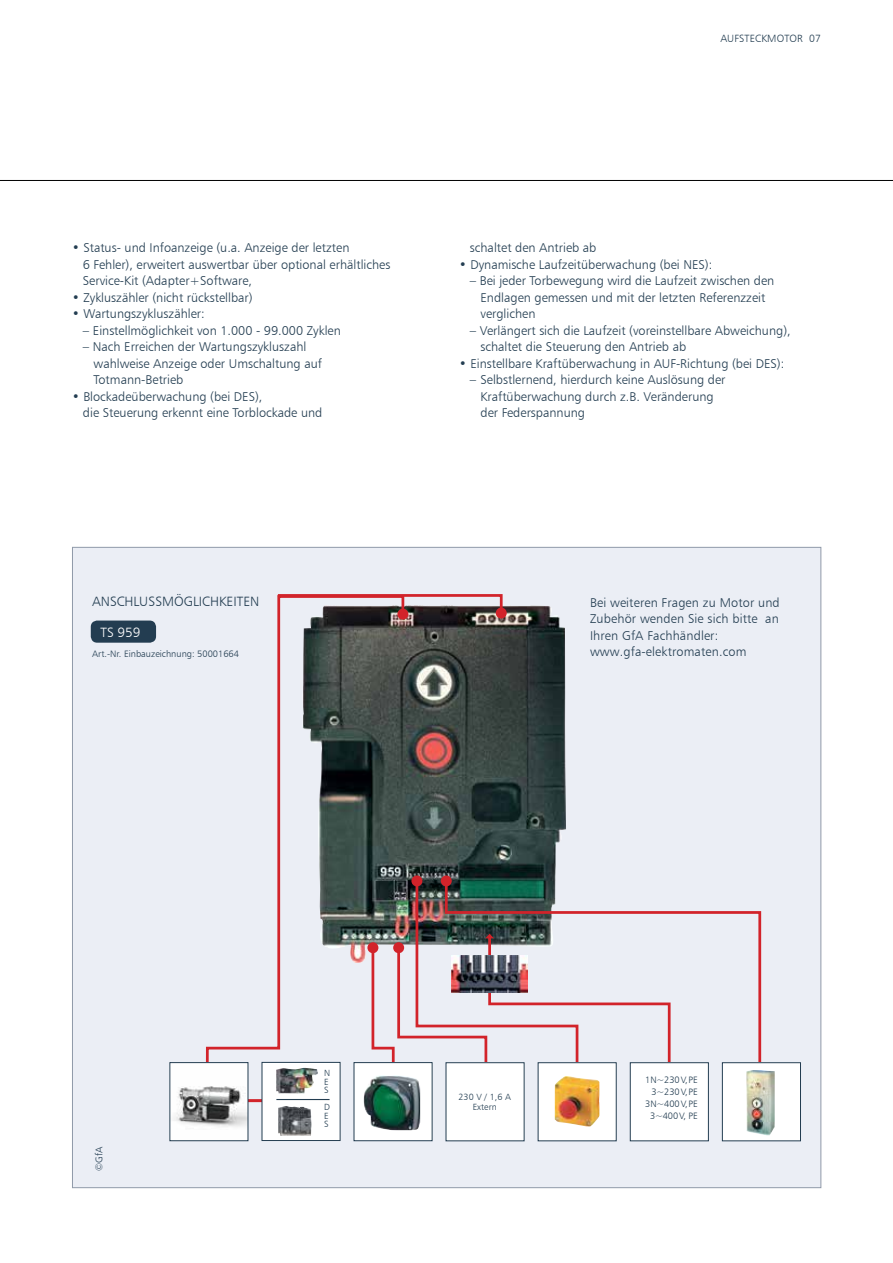
<style>
.page{position:relative;width:893px;height:1263px;background:#fff}
.page>*{position:absolute;margin:0;border:0;box-sizing:border-box;transform-origin:0 0}
.t1{font:13.5px "Humanist 777 BT Light B";color:#233d51}
.t2{font:13.5px "Humanist 777 BT Light B";color:#fff}
.t3{font:12.75px/16.5px "Humanist 777 BT Light B";color:#233d51}
.t4{font:10.5px "Humanist 777 BT Light B";letter-spacing:.01em;color:#233d51}
.t5{font:9.75px "Humanist 777 BT Light B";color:#233d51}
.t6{font:9.3px/12px "Humanist 777 BT Light B";color:#233d51;text-align:right}
.t7{font:9px/8.6px "Humanist 777 BT Light B";letter-spacing:.01em;color:#233d51}
</style>
<div class="page">
<hr style="left:0;top:180px;width:893px;height:1px;background:#000">
<div style="left:72px;top:547px;width:749px;height:641px;background:#ebeef5;border:1px solid #909aa9"></div>
<img style="left:406px;top:605px;width:160px;height:273px">
<svg style="left:205px;top:616px;width:201px;height:473px"></svg>
<div style="left:397px;top:609px;width:11px;height:11px;background:#d2232a;border-radius:50%"></div>
<svg style="left:411px;top:875px;width:11px;height:11px"></svg>
<svg style="left:277px;top:594px;width:227px;height:22px"></svg>
<div style="left:496px;top:607px;width:11px;height:11px;background:#d2232a;border-radius:50%"></div>
<svg style="left:708px;top:911px;width:54px;height:184px"></svg>
<svg style="left:441px;top:875px;width:11px;height:11px"></svg>
<div style="left:91px;top:620px;width:65px;height:23px;background:#233d51;border-radius:6px"></div>
<hr style="left:248px;top:1099px;width:14px;height:3px;background:#d2232a">
<img style="left:172px;top:1064px;width:74px;height:75px">
<div style="left:170px;top:1062px;width:78px;height:79px;border:1px solid #233d51"></div>
<svg style="left:262px;top:1062px;width:78px;height:78px;background:#f6f7f8"></svg>
<img style="left:276px;top:1068px;width:42px;height:25px">
<img style="left:278px;top:1106px;width:33px;height:30px">
<img style="left:722px;top:1063px;width:79px;height:78px">
<svg style="left:354px;top:878px;width:354px;height:263px"></svg>
<hr style="left:276px;top:1099px;width:54px;height:1px;background:#233d51">
<p class="t4" style="left:720px;top:32px;width:102px">AUFSTECKMOTOR 07</p>
<p class="t3" style="left:83px;top:239px;width:309px;text-indent:-11px">• Status- und Infoanzeige (u.a. Anzeige der letzten<br>6 Fehler), erweitert auswertbar über optional erhältliches<br>Service-Kit (Adapter+Software,</p>
<p class="t3" style="left:72px;top:289px;width:182px">• Zykluszähler (nicht rückstellbar)</p>
<p class="t3" style="left:72px;top:305px;width:134px">• Wartungszykluszähler:</p>
<p class="t3" style="left:83px;top:322px;width:259px">– Einstellmöglichkeit von 1.000 - 99.000 Zyklen</p>
<p class="t3" style="left:94px;top:338px;width:230px;text-indent:-11px">– Nach Erreichen der Wartungszykluszahl wahlweise Anzeige oder Umschaltung auf<br>Totmann-Betrieb</p>
<p class="t3" style="left:83px;top:388px;width:241px;text-indent:-11px">• Blockadeüberwachung (bei DES),<br>die Steuerung erkennt eine Torblockade und</p>
<p class="t1" style="left:92px;top:593px;width:169px">ANSCHLUSSMÖGLICHKEITEN</p>
<p class="t2" style="left:101px;top:623px;width:41px">TS 959</p>
<p class="t6" style="left:92px;top:648px;width:148px">Art.-Nr. Einbauzeichnung: 50001664</p>
<p class="t3" style="left:470px;top:240px;width:128px">schaltet den Antrieb ab</p>
<p class="t3" style="left:459px;top:256px;width:255px">• Dynamische Laufzeitüberwachung (bei NES):</p>
<p class="t3" style="left:480px;top:273px;width:295px;text-indent:-11px">– Bei jeder Torbewegung wird die Laufzeit zwischen den<br>Endlagen gemessen und mit der letzten Referenzzeit verglichen</p>
<p class="t3" style="left:480px;top:322px;width:312px;text-indent:-11px">– Verlängert sich die Laufzeit (voreinstellbare Abweichung), schaltet die Steuerung den Antrieb ab</p>
<p class="t3" style="left:459px;top:355px;width:327px">• Einstellbare Kraftüberwachung in AUF-Richtung (bei DES):</p>
<p class="t3" style="left:480px;top:372px;width:246px;text-indent:-11px">– Selbstlernend, hierdurch keine Auslösung der<br>Kraftüberwachung durch z.B. Veränderung der Federspannung</p>
<p class="t3" style="left:590px;top:594px;width:191px">Bei weiteren Fragen zu Motor und<br>Zubehör wenden Sie sich bitte an<br>Ihren GfA Fachhändler: www.gfa-elektromaten.com</p>
<p class="t5" style="left:93px;top:1171px;width:25px;rotate:-90deg">©GfA</p>
<p class="t7" style="left:324px;top:1068px;width:8px">N<br>E<br>S</p>
<p class="t7" style="left:324px;top:1103px;width:7px">D<br>E<br>S</p>
<p class="t7" style="left:458px;top:1091px;width:54px;line-height:10.8px;text-align:center">230 V / 1,6 A<br>Extern</p>
<p class="t6" style="left:645px;top:1073px;width:54px">1N~230V,PE<br>3~230V,PE<br>3N~400V,PE<br>3~400V, PE</p>
</div>
